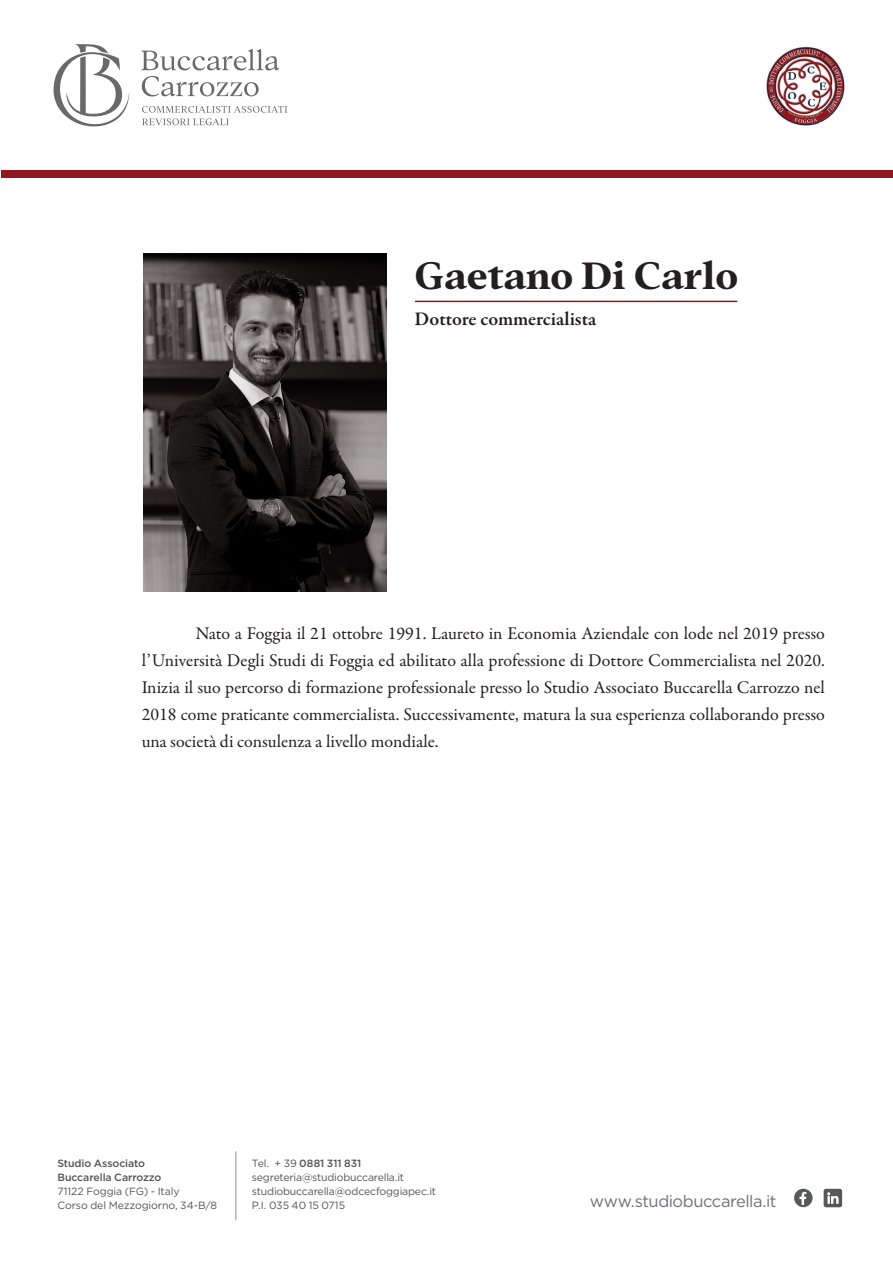
<style>
.page{position:relative;width:893px;height:1263px;background:#fff}
.page>*{position:absolute;margin:0;border:0;box-sizing:border-box;transform-origin:0 0}
.t1{font:700 42px "Addington CF";letter-spacing:-.01em;color:#231f20}
.t2{font:600 19.5px "Garamond Premr Pro";letter-spacing:-.005em;color:#231f20}
.t3{font:18px/27px "Garamond Premr Pro";color:#231f20;text-align:justify}
.t4{font:16.5px "Gotham";letter-spacing:-.025em;color:#6f7073}
.t5{font:10.5px "Gotham";letter-spacing:-.015em;color:#535355}
.t6{font:500 10.5px "Gotham";letter-spacing:-.01em;color:#535355}
.s1{font-weight:400}
</style>
<div class="page">
<svg style="left:141px;top:49px;width:138px;height:21px"></svg>
<svg style="left:142px;top:76px;width:117px;height:20px"></svg>
<svg style="left:142px;top:106px;width:145px;height:19px"></svg>
<svg style="left:53px;top:44px;width:77px;height:83px"></svg>
<hr style="left:235px;top:1151px;width:1px;height:69px;background:#8b8d90">
<svg style="left:794px;top:1189px;width:18px;height:18px"></svg>
<svg style="left:824px;top:1189px;width:18px;height:18px"></svg>
<div style="left:1px;top:170px;width:892px;height:8px;background:#92181f"></div>
<img style="left:144px;top:254px;width:243px;height:338px">
<img style="left:766px;top:46px;width:79px;height:80px">
<hr style="left:415px;top:301px;width:322px;height:1px;background:#92181f">
<p class="t1" style="left:415px;top:251px;width:325px">Gaetano Di Carlo</p>
<p class="t2" style="left:415px;top:307px;width:183px">Dottore commercialista</p>
<p class="t3" style="left:142px;top:620px;width:685px;text-indent:54px">Nato a Foggia il 21 ottobre 1991. Laureto in Economia Aziendale con lode nel 2019 presso l’Università Degli Studi di Foggia ed abilitato alla professione di Dottore Commercialista nel 2020.<br>Inizia il suo percorso di formazione professionale presso lo Studio Associato Buccarella Carrozzo nel 2018 come praticante commercialista. Successivamente, matura la sua esperienza collaborando presso una società di consulenza a livello mondiale.</p>
<p class="t6" style="left:57px;top:1156px;width:89px">Studio Associato</p>
<p class="t6" style="left:57px;top:1170px;width:105px">Buccarella Carrozzo</p>
<p class="t5" style="left:57px;top:1185px;width:124px">71122 Foggia (FG) - Italy</p>
<p class="t5" style="left:57px;top:1199px;width:161px">Corso del Mezzogiorno, 34-B/8</p>
<p class="t6" style="left:252px;top:1156px;width:111px"><span class="s1">Tel. + 39</span> 0881 311 831</p>
<p class="t5" style="left:252px;top:1170px;width:154px">segreteria@studiobuccarella.it</p>
<p class="t5" style="left:252px;top:1185px;width:186px">studiobuccarella@odcecfoggiapec.it</p>
<p class="t5" style="left:252px;top:1199px;width:95px">P.I. 035 40 15 0715</p>
<p class="t4" style="left:590px;top:1191px;width:188px">www.studiobuccarella.it</p>
</div>
